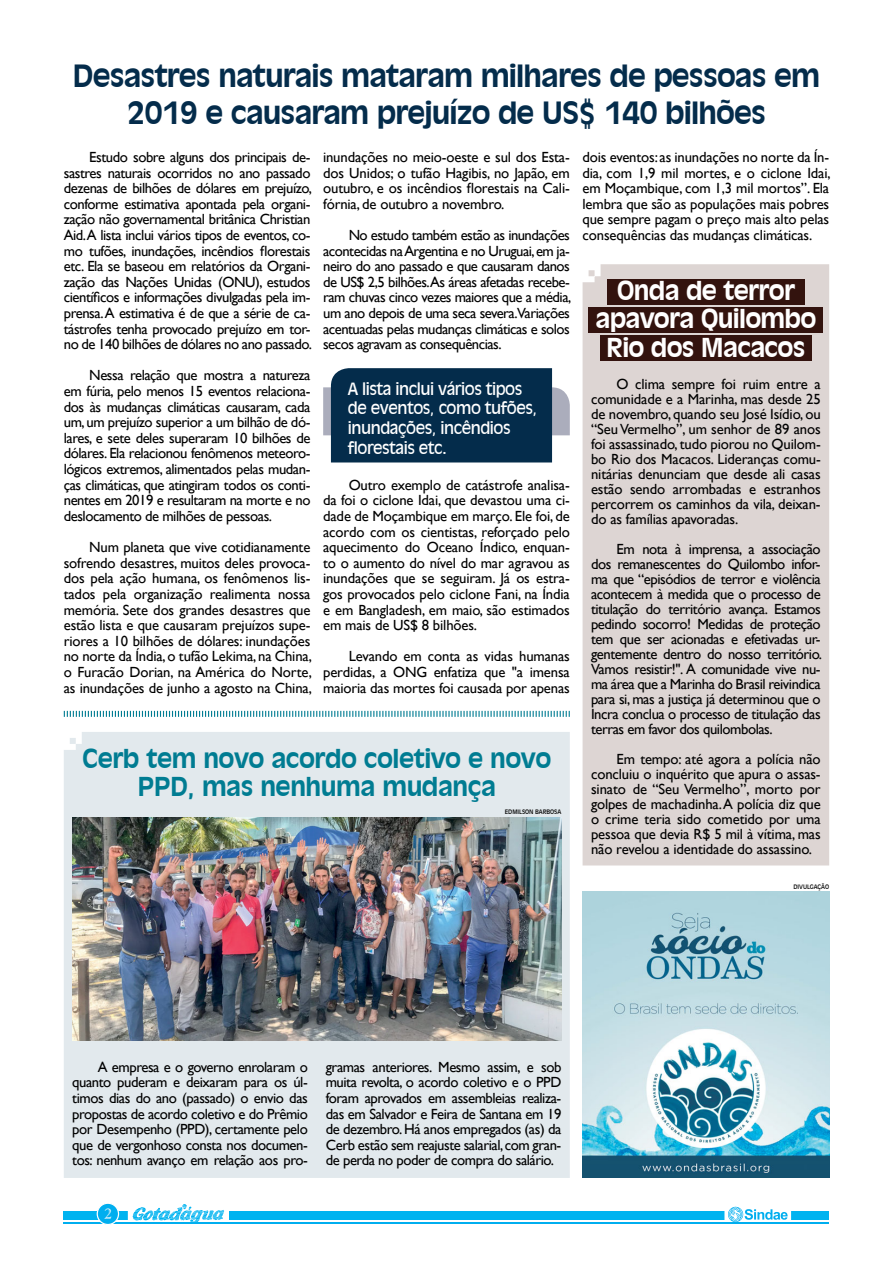
<style>
.page{position:relative;width:893px;height:1263px;background:#fff}
.page>*{position:absolute;margin:0;border:0;box-sizing:border-box;transform-origin:0 0}
.t1{font:700 30px/37.5px "Incised 901 BT";letter-spacing:-.03em;color:#042c4b;text-align:center}
.t2{font:700 25.5px/28.5px "Incised 901 BT";letter-spacing:-.02em;color:#007c92;text-align:center}
.t3{font:700 25.5px/28.5px "Incised 901 BT";letter-spacing:-.03em;color:#fff;text-align:center}
.t4{font:16.5px/19.8px "Incised 901 BT";letter-spacing:-.03em;color:#fff}
.t5{font:15px "Imprint MT Shadow";color:#fafafb}
.t6{font:14.7px/15.6px "Gill Sans";letter-spacing:-.01em;color:#000;text-align:justify}
.t7{font:6px "Incised 901 BT";letter-spacing:-.01em;color:#000}
</style>
<div class="page">
<div style="left:583px;top:264px;width:246px;height:601px;background:#ddd5d3"></div>
<div style="left:607px;top:279px;width:198px;height:25px;background:#33130e"></div>
<div style="left:588px;top:307px;width:235px;height:25px;background:#33130e"></div>
<div style="left:600px;top:335px;width:211px;height:26px;background:#33130e"></div>
<div style="left:64px;top:732px;width:506px;height:446px;background:#e2e9ed"></div>
<img style="left:583px;top:892px;width:246px;height:286px">
<div style="left:64px;top:1211px;width:765px;height:9px;background:#00b3f0"></div>
<div style="left:128px;top:1198px;width:100px;height:29px;background:#fff"></div>
<div style="left:725px;top:1199px;width:66px;height:29px;background:#fff"></div>
<hr style="left:64px;top:1222px;width:765px;height:2px;background:#00aeef">
<div style="left:97px;top:1203px;width:22px;height:21px;background:#00aeef;border-radius:50%"></div>
<div style="left:97px;top:1202px;width:22px;height:23px;border:1px solid #fff;border-radius:50%"></div>
<svg style="left:133px;top:1204px;width:91px;height:18px"></svg>
<svg style="left:728px;top:1207px;width:60px;height:15px"></svg>
<svg style="left:64px;top:711px;width:506px;height:6px"></svg>
<img style="left:72px;top:818px;width:489px;height:223px">
<svg style="left:323px;top:368px;width:247px;height:94px;background:#1b3e5b"></svg>
<h1 class="t1" style="left:73px;top:57px;width:749px">Desastres naturais mataram milhares de pessoas em<br>2019 e causaram prejuízo de US$ 140 bilhões</h1>
<p class="t6" style="left:323px;top:149px;width:248px">inundações no meio-oeste e sul dos Esta&shy;dos Unidos; o tufão Hagibis, no Japão, em outubro, e os incêndios florestais na Cali&shy;fórnia, de outubro a novembro.</p>
<p class="t6" style="left:323px;top:227px;width:250px;text-indent:26px">No estudo também estão as inundações acontecidas na Argentina e no Uruguai, em ja&shy;neiro do ano passado e que causaram danos de US$ 2,5 bilhões.As áreas afetadas recebe&shy;ram chuvas cinco vezes maiores que a média, um ano depois de uma seca severa.Variações acentuadas pelas mudanças climáticas e solos secos agravam as consequências.</p>
<p class="t6" style="left:583px;top:149px;width:250px">dois eventos: as inundações no norte da Ín&shy;dia, com 1,9 mil mortes, e o ciclone Idai, em Moçambique, com 1,3 mil mortos”. Ela lembra que são as populações mais pobres que sempre pagam o preço mais alto pelas consequências das mudanças climáticas.</p>
<p class="t6" style="left:64px;top:149px;width:250px;text-indent:26px">Estudo sobre alguns dos principais de&shy;sastres naturais ocorridos no ano passado dezenas de bilhões de dólares em prejuízo, conforme estimativa apontada pela organi&shy;zação não governamental britânica Christian Aid.A lista inclui vários tipos de eventos, co&shy;mo tufões, inundações, incêndios florestais etc. Ela se baseou em relatórios da Organi&shy;zação das Nações Unidas (ONU), estudos científicos e informações divulgadas pela im&shy;prensa. A estimativa é de que a série de ca&shy;tástrofes tenha provocado prejuízo em tor&shy;no de 140 bilhões de dólares no ano passado.</p>
<p class="t6" style="left:64px;top:367px;width:248px;text-indent:26px">Nessa relação que mostra a natureza em fúria, pelo menos 15 eventos relaciona&shy;dos às mudanças climáticas causaram, cada um, um prejuízo superior a um bilhão de dó&shy;lares, e sete deles superaram 10 bilhões de dólares. Ela relacionou fenômenos meteoro&shy;lógicos extremos, alimentados pelas mudan&shy;ças climáticas, que atingiram todos os conti&shy;nentes em 2019 e resultaram na morte e no deslocamento de milhões de pessoas.</p>
<p class="t6" style="left:64px;top:539px;width:250px;text-indent:26px">Num planeta que vive cotidianamente sofrendo desastres, muitos deles provoca&shy;dos pela ação humana, os fenômenos lis&shy;tados pela organização realimenta nossa memória. Sete dos grandes desastres que estão lista e que causaram prejuízos supe&shy;riores a 10 bilhões de dólares: inundações no norte da Índia, o tufão Lekima, na China, o Furacão Dorian, na América do Norte, as inundações de junho a agosto na China,</p>
<h2 class="t3" style="left:595px;top:276px;width:222px">Onda de terror apavora Quilombo<br>Rio dos Macacos</h2>
<p class="t6" style="left:591px;top:377px;width:231px;line-height:15px;text-indent:26px">O clima sempre foi ruim entre a comunidade e a Marinha, mas desde 25 de novembro, quando seu José Isídio, ou “Seu Vermelho”, um senhor de 89 anos foi assassinado, tudo piorou no Quilom&shy;bo Rio dos Macacos. Lideranças comu&shy;nitárias denunciam que desde ali casas estão sendo arrombadas e estranhos percorrem os caminhos da vila, deixan&shy;do as famílias apavoradas.</p>
<p class="t6" style="left:591px;top:542px;width:233px;line-height:15px;text-indent:26px">Em nota à imprensa, a associação dos remanescentes do Quilombo infor&shy;ma que “episódios de terror e violência acontecem à medida que o processo de titulação do território avança. Estamos pedindo socorro! Medidas de proteção tem que ser acionadas e efetivadas ur&shy;gentemente dentro do nosso território.<br>Vamos resistir!". A comunidade vive nu&shy;ma área que a Marinha do Brasil reivindica para si, mas a justiça já determinou que o Incra conclua o processo de titulação das terras em favor dos quilombolas.</p>
<p class="t6" style="left:591px;top:752px;width:231px;line-height:15px;text-indent:26px">Em tempo: até agora a polícia não concluiu o inquérito que apura o assas&shy;sinato de “Seu Vermelho”, morto por golpes de machadinha. A polícia diz que o crime teria sido cometido por uma pessoa que devia R$ 5 mil à vítima, mas não revelou a identidade do assassino.</p>
<p class="t4" style="left:348px;top:379px;width:191px">A lista inclui vários tipos de eventos, como tufões, inundações, incêndios florestais etc.</p>
<p class="t6" style="left:323px;top:477px;width:248px;text-indent:26px">Outro exemplo de catástrofe analisa&shy;da foi o ciclone Idai, que devastou uma ci&shy;dade de Moçambique em março. Ele foi, de acordo com os cientistas, reforçado pelo aquecimento do Oceano Índico, enquan&shy;to o aumento do nível do mar agravou as inundações que se seguiram. Já os estra&shy;gos provocados pelo ciclone Fani, na Índia e em Bangladesh, em maio, são estimados em mais de US$ 8 bilhões.</p>
<p class="t6" style="left:323px;top:648px;width:248px;text-indent:26px">Levando em conta as vidas humanas perdidas, a ONG enfatiza que "a imensa maioria das mortes foi causada por apenas</p>
<h2 class="t2" style="left:82px;top:744px;width:471px">Cerb tem novo acordo coletivo e novo<br>PPD, mas nenhuma mudança</h2>
<p class="t7" style="left:505px;top:808px;width:58px">EDMILSON BARBOSA</p>
<p class="t6" style="left:72px;top:1059px;width:237px;text-indent:26px">A empresa e o governo enrolaram o quanto puderam e deixaram para os úl&shy;timos dias do ano (passado) o envio das propostas de acordo coletivo e do Prêmio por Desempenho (PPD), certamente pelo que de vergonhoso consta nos documen&shy;tos: nenhum avanço em relação aos pro-</p>
<p class="t6" style="left:326px;top:1059px;width:237px">gramas anteriores. Mesmo assim, e sob muita revolta, o acordo coletivo e o PPD foram aprovados em assembleias realiza&shy;das em Salvador e Feira de Santana em 19 de dezembro. Há anos empregados (as) da Cerb estão sem reajuste salarial, com gran&shy;de perda no poder de compra do salário.</p>
<p class="t5" style="left:104px;top:1205px;width:9px">2</p>
<p class="t7" style="left:793px;top:883px;width:37px">DIVULGAÇÃO</p>
</div>
